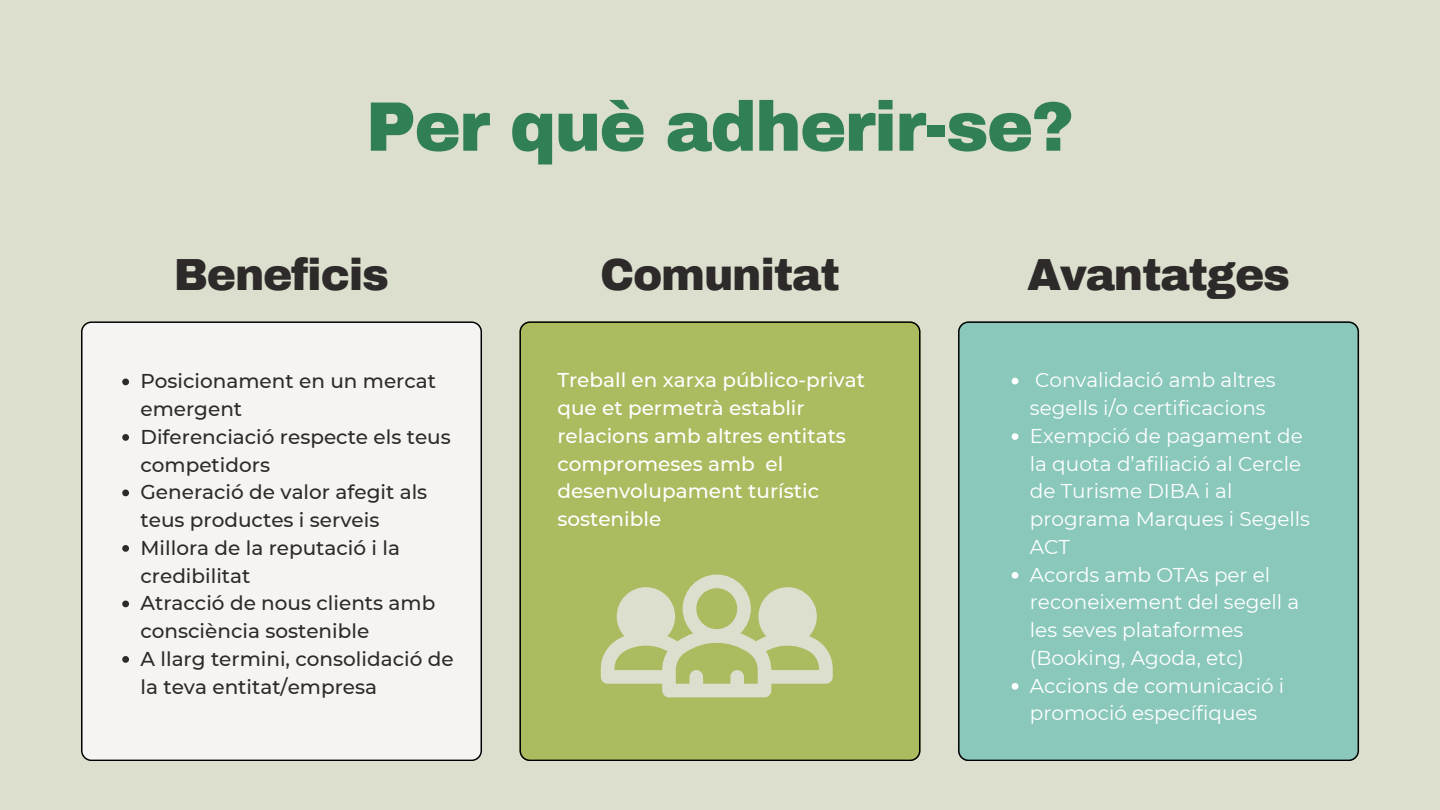
<style>
.page{position:relative;width:1440px;height:810px;background:#dcdfce}
.page>*{position:absolute;margin:0;border:0;box-sizing:border-box;transform-origin:0 0}
.t1{font:900 70px "Archivo";letter-spacing:-.025em;color:#317f54}
.t2{font:900 44px "Archivo";letter-spacing:-.025em;color:#2d2a29}
.t3{font:20px/27.8px "Montserrat";color:#fff}
.t4{font:500 20px/27.8px "Montserrat";color:#2d2a29}
.t5{font:500 20px/27.8px "Montserrat";color:#fff}
</style>
<div class="page">
<div style="left:81px;top:321px;width:401px;height:440px;background:#f5f4f2"></div>
<div style="left:519px;top:321px;width:402px;height:440px;background:#abbb5f"></div>
<div style="left:958px;top:321px;width:401px;height:440px;background:#89c8bb"></div>
<svg style="left:601px;top:575px;width:231px;height:122px"></svg>
<svg style="left:122px;top:379px;width:7px;height:6px"></svg>
<svg style="left:122px;top:434px;width:7px;height:7px"></svg>
<svg style="left:122px;top:490px;width:7px;height:6px"></svg>
<svg style="left:122px;top:545px;width:7px;height:7px"></svg>
<svg style="left:122px;top:601px;width:7px;height:6px"></svg>
<svg style="left:122px;top:656px;width:7px;height:7px"></svg>
<svg style="left:1012px;top:378px;width:6px;height:6px"></svg>
<svg style="left:1012px;top:433px;width:6px;height:7px"></svg>
<svg style="left:1012px;top:572px;width:6px;height:7px"></svg>
<svg style="left:1012px;top:683px;width:6px;height:7px"></svg>
<p class="t1" style="left:366px;top:89px;width:710px">Per què adherir-se?</p>
<p class="t2" style="left:174px;top:251px;width:217px">Beneficis</p>
<p class="t2" style="left:600px;top:251px;width:241px">Comunitat</p>
<p class="t2" style="left:1027px;top:251px;width:265px">Avantatges</p>
<p class="t4" style="left:141px;top:367px;width:297px">Posicionament en un mercat emergent</p>
<p class="t4" style="left:141px;top:423px;width:312px">Diferenciació respecte els teus competidors</p>
<p class="t4" style="left:141px;top:478px;width:288px">Generació de valor afegit als teus productes i serveis</p>
<p class="t4" style="left:141px;top:534px;width:261px">Millora de la reputació i la credibilitat</p>
<p class="t4" style="left:141px;top:589px;width:296px">Atracció de nous clients amb consciència sostenible</p>
<p class="t4" style="left:141px;top:645px;width:315px">A llarg termini, consolidació de la teva entitat/empresa</p>
<p class="t5" style="left:557px;top:366px;width:309px">Treball en xarxa público-privat que et permetrà establir relacions amb altres entitats compromeses amb el desenvolupament turístic sostenible</p>
<p class="t3" style="left:1030px;top:366px;width:247px">Convalidació amb altres segells i/o certificacions</p>
<p class="t3" style="left:1030px;top:422px;width:282px">Exempció de pagament de la quota d’afiliació al Cercle de Turisme DIBA i al programa Marques i Segells<br>ACT</p>
<p class="t3" style="left:1030px;top:561px;width:271px">Acords amb OTAs per el reconeixement del segell a les seves plataformes (Booking, Agoda, etc)</p>
<p class="t3" style="left:1030px;top:672px;width:256px">Accions de comunicació i promoció específiques</p>
</div>
